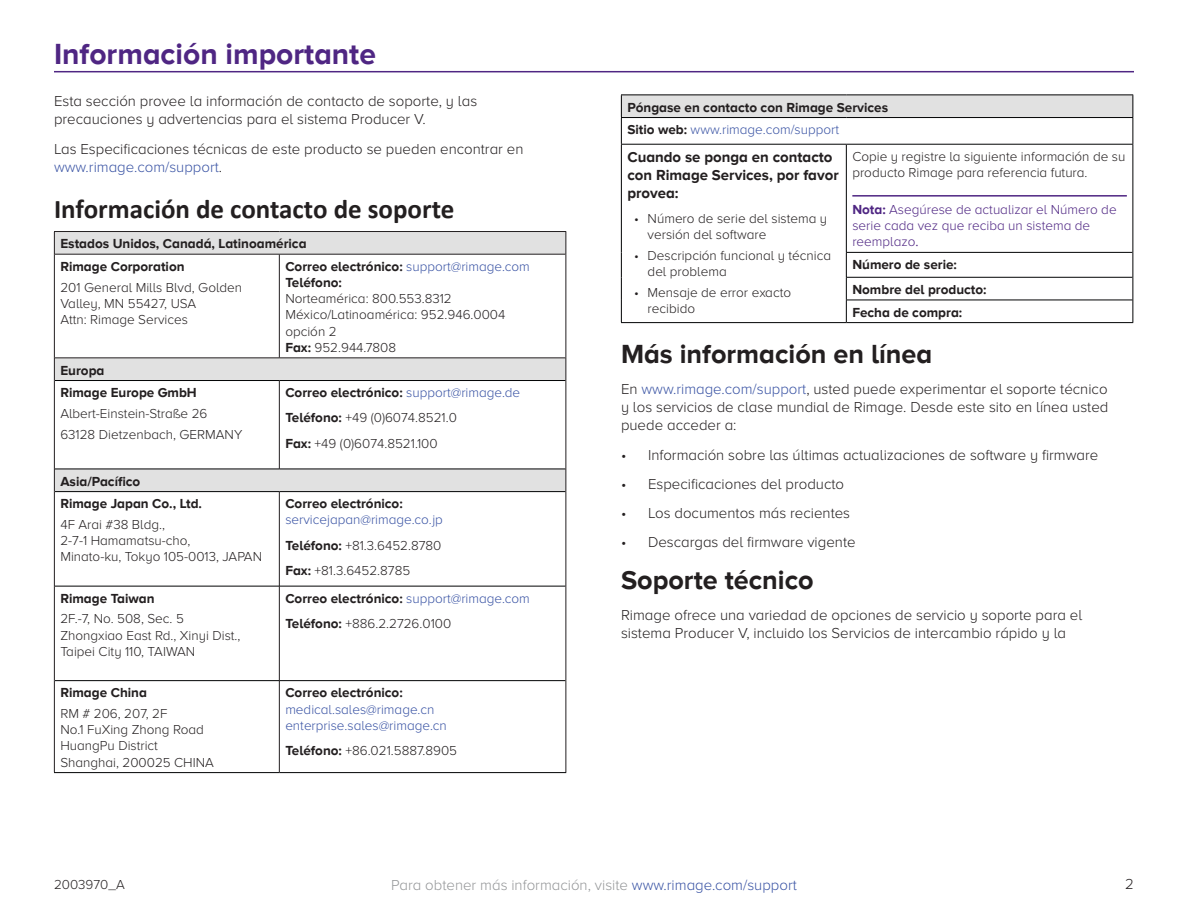
<style>
.page{position:relative;width:1188px;height:918px;background:#fff}
.page>*{position:absolute;margin:0;border:0;box-sizing:border-box;transform-origin:0 0}
.Running_Head{font:700 30px "Proxima Nova A";color:#4f2683}
.Heading_2{font:700 27px "Proxima Nova A";color:#231f20}
.Heading_2-2{font:700 27px "Calibri";color:#231f20}
.Body{font:300 15px/18px "Proxima Nova A";color:#231f20}
.Body-2{font:700 15px/18px "Proxima Nova A";color:#231f20}
.t1{font:300 15px "Proxima Nova A";color:#949698}
.Body-3{font:300 13.5px/16.2px "Proxima Nova A";color:#231f20}
.Body-4{font:700 13.5px "Proxima Nova A";color:#231f20}
.Body-5{font:300 13.5px/16.2px "Proxima Nova A";color:#3953a4}
.Important{font:300 13.5px/16.2px "Proxima Nova A";color:#4f2683}
.s1{color:#3953a4}
.s2{font-weight:700}
.s3{font-weight:300;color:#3953a4}
.s4{font-weight:700;color:#231f20}
.s5{font-weight:400}
</style>
<div class="page">
<hr style="left:54px;top:71px;width:1080px;height:1px;background:#4f2683">
<svg style="left:55px;top:232px;width:511px;height:259px"></svg>
<svg style="left:566px;top:232px;width:1px;height:22px"></svg>
<svg style="left:566px;top:358px;width:1px;height:23px"></svg>
<hr style="left:55px;top:254px;width:224px;height:1px;background:#231f20">
<hr style="left:279px;top:254px;width:287px;height:1px;background:#231f20">
<hr style="left:279px;top:254px;width:1px;height:104px;background:#231f20">
<hr style="left:55px;top:358px;width:224px;height:1px;background:#231f20">
<hr style="left:279px;top:358px;width:287px;height:1px;background:#231f20">
<hr style="left:55px;top:380px;width:224px;height:1px;background:#020304">
<hr style="left:279px;top:380px;width:287px;height:1px;background:#020304">
<hr style="left:279px;top:381px;width:1px;height:88px;background:#231f20">
<hr style="left:55px;top:469px;width:224px;height:1px;background:#020304">
<hr style="left:279px;top:469px;width:287px;height:1px;background:#020304">
<svg style="left:566px;top:469px;width:1px;height:23px"></svg>
<hr style="left:55px;top:491px;width:224px;height:1px;background:#020304">
<hr style="left:279px;top:491px;width:287px;height:1px;background:#020304">
<hr style="left:279px;top:492px;width:1px;height:94px;background:#231f20">
<hr style="left:279px;top:586px;width:1px;height:94px;background:#231f20">
<hr style="left:279px;top:681px;width:1px;height:91px;background:#231f20">
<hr style="left:55px;top:586px;width:224px;height:1px;background:#020304">
<hr style="left:279px;top:586px;width:287px;height:1px;background:#020304">
<hr style="left:55px;top:680px;width:224px;height:1px;background:#020304">
<hr style="left:279px;top:680px;width:287px;height:1px;background:#020304">
<hr style="left:54px;top:231px;width:225px;height:1px;background:#231f20">
<svg style="left:54px;top:232px;width:1px;height:22px"></svg>
<hr style="left:279px;top:231px;width:287px;height:1px;background:#231f20">
<hr style="left:54px;top:254px;width:1px;height:104px;background:#231f20">
<hr style="left:566px;top:254px;width:1px;height:104px;background:#231f20">
<svg style="left:54px;top:358px;width:1px;height:23px"></svg>
<hr style="left:54px;top:381px;width:1px;height:88px;background:#231f20">
<hr style="left:566px;top:381px;width:1px;height:88px;background:#231f20">
<svg style="left:54px;top:469px;width:1px;height:23px"></svg>
<hr style="left:54px;top:492px;width:1px;height:94px;background:#231f20">
<hr style="left:566px;top:492px;width:1px;height:94px;background:#231f20">
<hr style="left:54px;top:586px;width:1px;height:95px;background:#231f20">
<hr style="left:566px;top:586px;width:1px;height:95px;background:#231f20">
<hr style="left:54px;top:681px;width:1px;height:91px;background:#231f20">
<hr style="left:566px;top:681px;width:1px;height:91px;background:#231f20">
<hr style="left:54px;top:772px;width:225px;height:1px;background:#020304">
<hr style="left:279px;top:772px;width:287px;height:1px;background:#020304">
<div style="left:621px;top:95px;width:512px;height:23px;background:#e1e1e1"></div>
<hr style="left:621px;top:322px;width:225px;height:1px;background:#020304">
<svg style="left:1132px;top:95px;width:1px;height:49px"></svg>
<hr style="left:846px;top:145px;width:1px;height:107px;background:#020304">
<hr style="left:846px;top:252px;width:286px;height:1px;background:#020304">
<hr style="left:846px;top:277px;width:286px;height:1px;background:#020304">
<hr style="left:846px;top:300px;width:286px;height:1px;background:#020304">
<svg style="left:846px;top:253px;width:1px;height:69px"></svg>
<hr style="left:621px;top:94px;width:225px;height:1px;background:#020304">
<hr style="left:846px;top:94px;width:287px;height:1px;background:#020304">
<hr style="left:621px;top:117px;width:225px;height:1px;background:#020304">
<svg style="left:621px;top:95px;width:1px;height:49px"></svg>
<hr style="left:846px;top:117px;width:287px;height:1px;background:#020304">
<hr style="left:621px;top:144px;width:225px;height:1px;background:#020304">
<hr style="left:621px;top:145px;width:1px;height:107px;background:#020304">
<svg style="left:621px;top:252px;width:1px;height:70px"></svg>
<hr style="left:846px;top:144px;width:287px;height:1px;background:#020304">
<hr style="left:1132px;top:145px;width:1px;height:107px;background:#020304">
<svg style="left:1132px;top:252px;width:1px;height:70px"></svg>
<hr style="left:846px;top:322px;width:287px;height:1px;background:#020304">
<hr style="left:852px;top:195px;width:275px;height:2px;background:#4f2683">
<p class="Running_Head" style="left:54px;top:37px;width:324px">Información importante</p>
<p class="Body" style="left:54px;top:93px;width:425px">Esta sección provee la información de contacto de soporte, y las precauciones y advertencias para el sistema Producer V.</p>
<p class="Body" style="left:54px;top:141px;width:471px">Las Especificaciones técnicas de este producto se pueden encontrar en <span class="s1">www.rimage.com/support</span>.</p>
<p class="Heading_2-2" style="left:54px;top:190px;width:402px">Información de contacto de soporte</p>
<p class="Body-4" style="left:60px;top:236px;width:248px">Estados Unidos, Canadá, Latinoamérica</p>
<p class="Body-4" style="left:60px;top:259px;width:126px">Rimage Corporation</p>
<p class="Body-3" style="left:60px;top:279px;width:183px">201 General Mills Blvd, Golden<br>Valley, MN 55427, USA<br>Attn: Rimage Services</p>
<p class="Body-3" style="left:285px;top:259px;width:246px"><span class="s2">Correo electrónico:</span> <span class="s1">support@rimage.com<br></span><span class="s2">Teléfono:<br></span>Norteamérica: 800.553.8312<br>México/Latinoamérica: 952.946.0004 opción 2<br><span class="s2">Fax:</span> 952.944.7808</p>
<p class="Body-4" style="left:60px;top:362px;width:46px">Europa</p>
<p class="Body-4" style="left:60px;top:385px;width:138px">Rimage Europe GmbH</p>
<p class="Body-3" style="left:60px;top:406px;width:149px">Albert-Einstein-Straße 26</p>
<p class="Body-3" style="left:60px;top:426px;width:184px">63128 Dietzenbach, GERMANY</p>
<p class="Body-4" style="left:60px;top:473px;width:82px">Asia/Pacífico</p>
<p class="Body-4" style="left:60px;top:496px;width:143px">Rimage Japan Co., Ltd.</p>
<p class="Body-3" style="left:60px;top:517px;width:203px">4F Arai #38 Bldg.,<br>2-7-1 Hamamatsu-cho,<br>Minato-ku, Tokyo 105-0013, JAPAN</p>
<p class="Body-4" style="left:60px;top:591px;width:96px">Rimage Taiwan</p>
<p class="Body-3" style="left:60px;top:611px;width:182px">2F.-7, No. 508, Sec. 5<br>Zhongxiao East Rd., Xinyi Dist.,<br>Taipei City 110, TAIWAN</p>
<p class="Body-4" style="left:60px;top:685px;width:88px">Rimage China</p>
<p class="Body-3" style="left:60px;top:706px;width:155px">RM # 206, 207, 2F<br>No.1 FuXing Zhong Road<br>HuangPu District<br>Shanghai, 200025 CHINA</p>
<p class="Body-4" style="left:285px;top:385px;width:236px">Correo electrónico: <span class="s3">support@rimage.de</span></p>
<p class="Body-3" style="left:285px;top:410px;width:173px"><span class="s2">Teléfono:</span> +49 (0)6074.8521.0</p>
<p class="Body-3" style="left:285px;top:435px;width:154px"><span class="s2">Fax:</span> +49 (0)6074.8521.100</p>
<p class="Body-5" style="left:285px;top:496px;width:159px"><span class="s4">Correo electrónico: </span>servicejapan@rimage.co.jp</p>
<p class="Body-3" style="left:285px;top:537px;width:158px"><span class="s2">Teléfono:</span> +81.3.6452.8780</p>
<p class="Body-3" style="left:285px;top:563px;width:126px"><span class="s2">Fax:</span> +81.3.6452.8785</p>
<p class="Body-4" style="left:285px;top:591px;width:246px">Correo electrónico: <span class="s3">support@rimage.com</span></p>
<p class="Body-3" style="left:285px;top:616px;width:167px"><span class="s2">Teléfono:</span> +886.2.2726.0100</p>
<p class="Body-5" style="left:285px;top:685px;width:163px"><span class="s4">Correo electrónico: </span>medical.sales@rimage.cn enterprise.sales@rimage.cn</p>
<p class="Body-3" style="left:285px;top:743px;width:173px"><span class="s2">Teléfono:</span> +86.021.5887.8905</p>
<p class="Body-4" style="left:627px;top:99px;width:262px">Póngase en contacto con Rimage Services</p>
<p class="Body-5" style="left:627px;top:122px;width:213px"><span class="s4">Sitio web:</span> www.rimage.com/support</p>
<p class="Body-2" style="left:627px;top:148px;width:213px">Cuando se ponga en contacto con Rimage Services, por favor provea:</p>
<p class="Body-3" style="left:648px;top:211px;width:181px;text-indent:-14px">• Número de serie del sistema y versión del software</p>
<p class="Body-3" style="left:648px;top:248px;width:185px;text-indent:-14px">• Descripción funcional y técnica del problema</p>
<p class="Body-3" style="left:648px;top:285px;width:145px;text-indent:-14px">• Mensaje de error exacto recibido</p>
<p class="Body-3" style="left:852px;top:149px;width:275px">Copie y registre la siguiente información de su producto Rimage para referencia futura.</p>
<p class="Important" style="left:852px;top:202px;width:266px"><span class="s2">Nota:</span> Asegúrese de actualizar el Número de serie cada vez que reciba un sistema de reemplazo<span class="s5">.</span></p>
<p class="Body-4" style="left:852px;top:257px;width:106px">Número de serie:</p>
<p class="Body-4" style="left:852px;top:282px;width:136px">Nombre del producto:</p>
<p class="Body-4" style="left:852px;top:304px;width:111px">Fecha de compra:</p>
<p class="Heading_2" style="left:621px;top:339px;width:313px">Más información en línea</p>
<p class="Body" style="left:621px;top:381px;width:489px;text-align:justify">En <span class="s1">www.rimage.com/support</span>, usted puede experimentar el soporte técnico y los servicios de clase mundial de Rimage. Desde este sito en línea usted puede acceder a:</p>
<p class="Body" style="left:621px;top:446px;width:479px">• Información sobre las últimas actualizaciones de software y firmware</p>
<p class="Body" style="left:621px;top:475px;width:225px">• Especificaciones del producto</p>
<p class="Body" style="left:621px;top:505px;width:231px">• Los documentos más recientes</p>
<p class="Body" style="left:621px;top:534px;width:236px">• Descargas del firmware vigente</p>
<p class="Heading_2" style="left:621px;top:564px;width:194px">Soporte técnico</p>
<p class="Body" style="left:621px;top:607px;width:463px">Rimage ofrece una variedad de opciones de servicio y soporte para el sistema Producer V, incluido los Servicios de intercambio rápido y la</p>
<p class="Body-3" style="left:54px;top:876px;width:72px">2003970_A</p>
<p class="t1" style="left:391px;top:876px;width:407px">Para obtener más información, visite <span class="s1">www.rimage.com/support</span></p>
<p class="Body" style="left:1125px;top:876px;width:10px">2</p>
</div>
